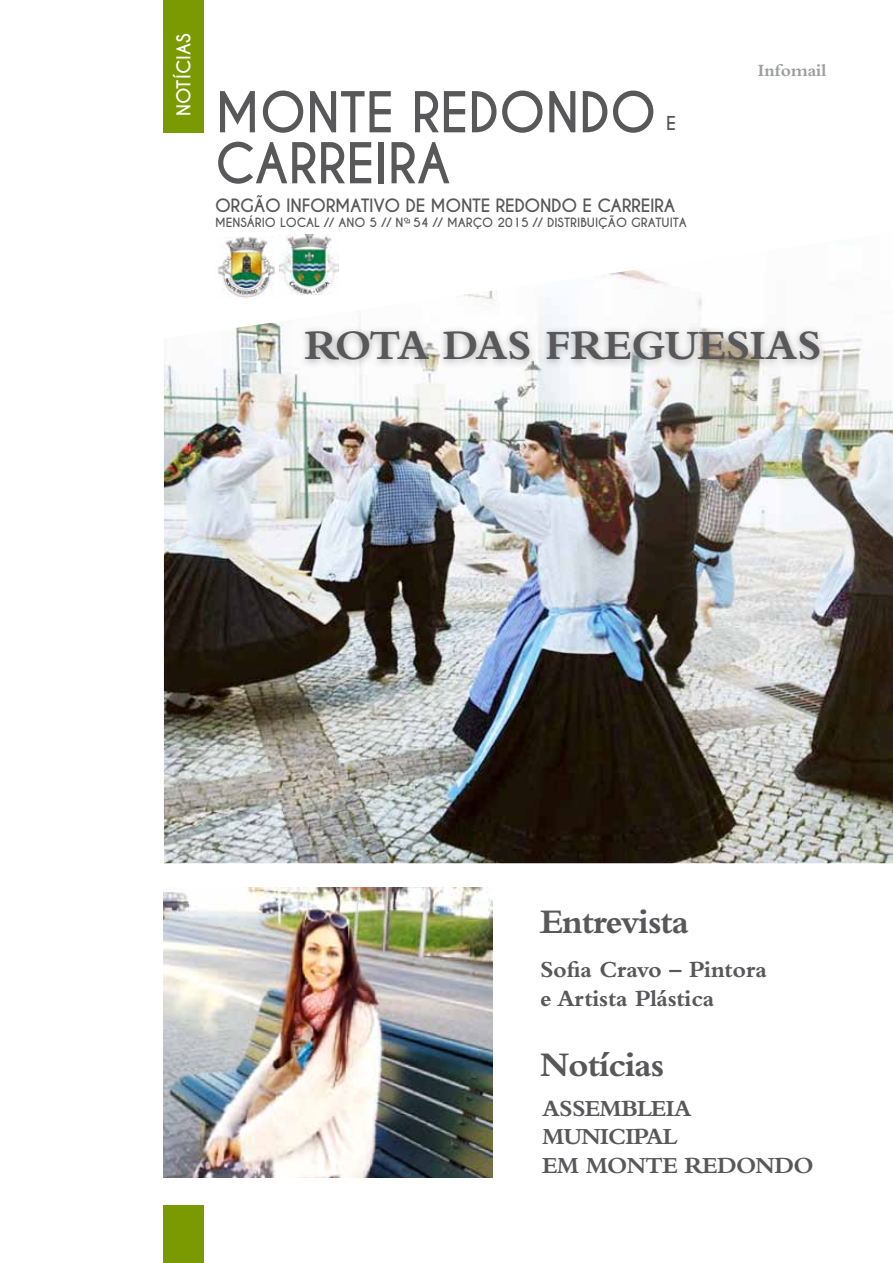
<style>
.page{position:relative;width:893px;height:1263px;background:#fff}
.page>*{position:absolute;margin:0;border:0;box-sizing:border-box;transform-origin:0 0}
.t1{font:700 52.8px/51px "Caviar Dreams";color:#58585a;scale:.96 1}
.t2{font:700 43.5px "Bembo Std";letter-spacing:-.01em;color:#58585a}
.t3{font:700 36px "Bembo Std";letter-spacing:-.03em;color:#58585a}
.t4{font:700 24px/28.8px "Bembo Std";letter-spacing:-.01em;color:#58585a}
.t5{font:700 24px/28.5px "Bembo Std";letter-spacing:-.03em;color:#58585a}
.t6{font:700 18px "Caviar Dreams";color:#fff}
.t7{font:700 18px "Bembo Std";color:#9c9e9f}
.t8{font:700 18px "Caviar Dreams";color:#58585a}
.t9{font:700 17.25px "Caviar Dreams";letter-spacing:-.02em;color:#58585a}
.t10{font:700 12px "Caviar Dreams";color:#58585a}
</style>
<div class="page">
<div style="left:163px;top:0;width:40px;height:132px;background:#799a00"></div>
<div style="left:163px;top:1205px;width:40px;height:58px;background:#799a00"></div>
<img style="left:163px;top:887px;width:329px;height:291px">
<img style="left:164px;top:234px;width:729px;height:629px">
<div style="left:297px;top:325px;width:529px;height:45px;background:#000;opacity:.34"></div>
<h3 class="t6" style="left:173px;top:116px;width:85px;rotate:-90deg">NOTÍCIAS</h3>
<h1 class="t1" style="left:215px;top:88px;width:461px">MONTE REDONDO<br>CARREIRA</h1>
<h3 class="t8" style="left:666px;top:113px;width:11px">E</h3>
<h3 class="t9" style="left:215px;top:195px;width:462px">ORGÃO INFORMATIVO DE MONTE REDONDO E CARREIRA</h3>
<p class="t10" style="left:215px;top:215px;width:473px">MENSÁRIO LOCAL // ANO 5 // Nº 54 // MARÇO 2015 // DISTRIBUIÇÃO GRATUITA</p>
<h3 class="t7" style="left:758px;top:60px;width:70px">Infomail</h3>
<h2 class="t2" style="left:305px;top:321px;width:518px">ROTA DAS FREGUESIAS</h2>
<h3 class="t3" style="left:540px;top:902px;width:151px">Entrevista</h3>
<h3 class="t4" style="left:540px;top:955px;width:228px">Sofia Cravo – Pintora e Artista Plástica</h3>
<h3 class="t3" style="left:540px;top:1045px;width:126px">Notícias</h3>
<h3 class="t5" style="left:542px;top:1094px;width:273px">ASSEMBLEIA<br>MUNICIPAL<br>EM MONTE REDONDO</h3>
</div>
